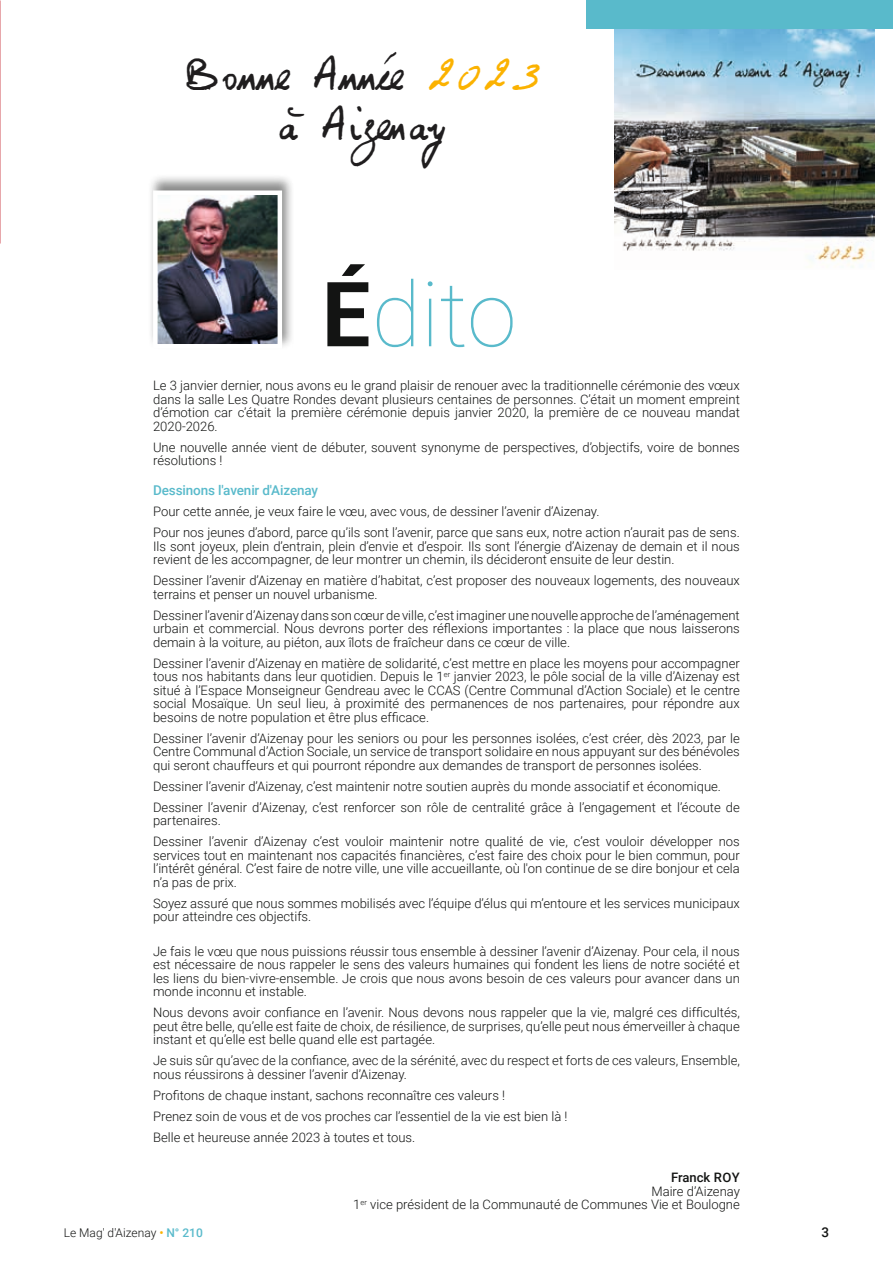
<style>
.page{position:relative;width:893px;height:1263px;background:#fff}
.page>*{position:absolute;margin:0;border:0;box-sizing:border-box;transform-origin:0 0}
.t1{font:100 90px "Roboto";color:#59bacb}
.t2{font:46.95px/50.6px "Georges";letter-spacing:.01em;color:#1f1d1e;text-align:center}
.t3{font:500 13.5px "Roboto";letter-spacing:-.01em;color:#59bacb}
.t4{font:500 13.5px "Roboto";color:#131413}
.t5{font:300 13.05px/13.5px "Roboto";color:#131413}
.t6{font:500 13.05px "Roboto";color:#131413}
.t7{font:300 12px "Roboto";color:#131413}
.s1{color:#fbb200}
.s2{font-weight:700;color:#131413}
.s3{font-weight:500;color:#fbb200}
.s4{font-weight:500;color:#59bacb}
</style>
<div class="page">
<div style="left:148px;top:174px;width:147px;height:176px;background:#131413;opacity:.5"></div>
<img style="left:158px;top:195px;width:119px;height:148px">
<div style="left:153px;top:190px;width:129px;height:158px;border:4px solid #fff"></div>
<img style="left:614px;top:28px;width:260px;height:239px">
<div style="left:587px;top:0;width:306px;height:28px;background:#59bacb"></div>
<img style="left:0;top:0;width:1px;height:243px">
<h2 class="t2" style="left:184px;top:48px;width:357px">Bonne Année <span class="s1">2023 </span>à Aizenay</h2>
<h1 class="t1" style="left:322px;top:251px;width:196px"><span class="s2">É</span>dito</h1>
<p class="t5" style="left:153px;top:378px;width:588px;text-align:justify">Le 3 janvier dernier, nous avons eu le grand plaisir de renouer avec la traditionnelle cérémonie des vœux dans la salle Les Quatre Rondes devant plusieurs centaines de personnes. C’était un moment empreint d’émotion car c’était la première cérémonie depuis janvier 2020, la première de ce nouveau mandat 2020-2026.</p>
<p class="t5" style="left:153px;top:440px;width:588px">Une nouvelle année vient de débuter, souvent synonyme de perspectives, d’objectifs, voire de bonnes résolutions !</p>
<p class="t3" style="left:153px;top:481px;width:167px">Dessinons l'avenir d'Aizenay</p>
<p class="t5" style="left:153px;top:500px;width:588px;line-height:21px">Pour cette année, je veux faire le vœu, avec vous, de dessiner l’avenir d’Aizenay.<br>Pour nos jeunes d’abord, parce qu’ils sont l’avenir, parce que sans eux, notre action n’aurait pas de sens.</p>
<p class="t5" style="left:153px;top:539px;width:588px">Ils sont joyeux, plein d’entrain, plein d’envie et d’espoir. Ils sont l’énergie d’Aizenay de demain et il nous revient de les accompagner, de leur montrer un chemin, ils décideront ensuite de leur destin.</p>
<p class="t5" style="left:153px;top:573px;width:588px">Dessiner l’avenir d’Aizenay en matière d’habitat, c’est proposer des nouveaux logements, des nouveaux terrains et penser un nouvel urbanisme.</p>
<p class="t5" style="left:153px;top:608px;width:588px;text-align:justify">Dessiner l’avenir d’Aizenay dans son cœur de ville, c’est imaginer une nouvelle approche de l’aménagement urbain et commercial. Nous devrons porter des réflexions importantes : la place que nous laisserons demain à la voiture, au piéton, aux îlots de fraîcheur dans ce cœur de ville.</p>
<p class="t5" style="left:153px;top:656px;width:588px;text-align:justify">Dessiner l’avenir d’Aizenay en matière de solidarité, c’est mettre en place les moyens pour accompagner tous nos habitants dans leur quotidien. Depuis le 1<sup>er</sup> janvier 2023, le pôle social de la ville d’Aizenay est situé à l’Espace Monseigneur Gendreau avec le CCAS (Centre Communal d’Action Sociale) et le centre social Mosaïque. Un seul lieu, à proximité des permanences de nos partenaires, pour répondre aux besoins de notre population et être plus efficace.</p>
<p class="t5" style="left:153px;top:731px;width:588px;text-align:justify">Dessiner l’avenir d’Aizenay pour les seniors ou pour les personnes isolées, c’est créer, dès 2023, par le Centre Communal d’Action Sociale, un service de transport solidaire en nous appuyant sur des bénévoles qui seront chauffeurs et qui pourront répondre aux demandes de transport de personnes isolées.</p>
<p class="t5" style="left:153px;top:775px;width:588px;line-height:21px">Dessiner l’avenir d’Aizenay, c’est maintenir notre soutien auprès du monde associatif et économique.<br>Dessiner l’avenir d’Aizenay, c’est renforcer son rôle de centralité grâce à l’engagement et l’écoute de</p>
<p class="t5" style="left:153px;top:809px;width:588px;line-height:21px">partenaires.<br>Dessiner l’avenir d’Aizenay c’est vouloir maintenir notre qualité de vie, c’est vouloir développer nos</p>
<p class="t5" style="left:153px;top:848px;width:588px;text-align:justify">services tout en maintenant nos capacités financières, c’est faire des choix pour le bien commun, pour l’intérêt général. C’est faire de notre ville, une ville accueillante, où l'on continue de se dire bonjour et cela n’a pas de prix.</p>
<p class="t5" style="left:153px;top:896px;width:588px">Soyez assuré que nous sommes mobilisés avec l’équipe d’élus qui m’entoure et les services municipaux pour atteindre ces objectifs.</p>
<p class="t5" style="left:153px;top:944px;width:588px;text-align:justify">Je fais le vœu que nous puissions réussir tous ensemble à dessiner l’avenir d’Aizenay. Pour cela, il nous est nécessaire de nous rappeler le sens des valeurs humaines qui fondent les liens de notre société et les liens du bien-vivre-ensemble. Je crois que nous avons besoin de ces valeurs pour avancer dans un monde inconnu et instable.</p>
<p class="t5" style="left:153px;top:1005px;width:588px;text-align:justify">Nous devons avoir confiance en l’avenir. Nous devons nous rappeler que la vie, malgré ces difficultés, peut être belle, qu’elle est faite de choix, de résilience, de surprises, qu’elle peut nous émerveiller à chaque instant et qu’elle est belle quand elle est partagée.</p>
<p class="t5" style="left:153px;top:1053px;width:588px">Je suis sûr qu’avec de la confiance, avec de la sérénité, avec du respect et forts de ces valeurs, Ensemble, nous réussirons à dessiner l’avenir d’Aizenay.</p>
<p class="t5" style="left:153px;top:1084px;width:416px;line-height:21px">Profitons de chaque instant, sachons reconnaître ces valeurs !<br>Prenez soin de vous et de vos proches car l’essentiel de la vie est bien là !<br>Belle et heureuse année 2023 à toutes et tous.</p>
<p class="t6" style="left:671px;top:1168px;width:70px">Franck ROY</p>
<p class="t5" style="left:353px;top:1183px;width:388px;text-align:right">Maire d’Aizenay<br>1<sup>er</sup> vice président de la Communauté de Communes Vie et Boulogne</p>
<p class="t7" style="left:64px;top:1225px;width:141px">Le Mag' d'Aizenay <span class="s3">•</span> <span class="s4">N° 210</span></p>
<p class="t4" style="left:821px;top:1223px;width:9px">3</p>
</div>
